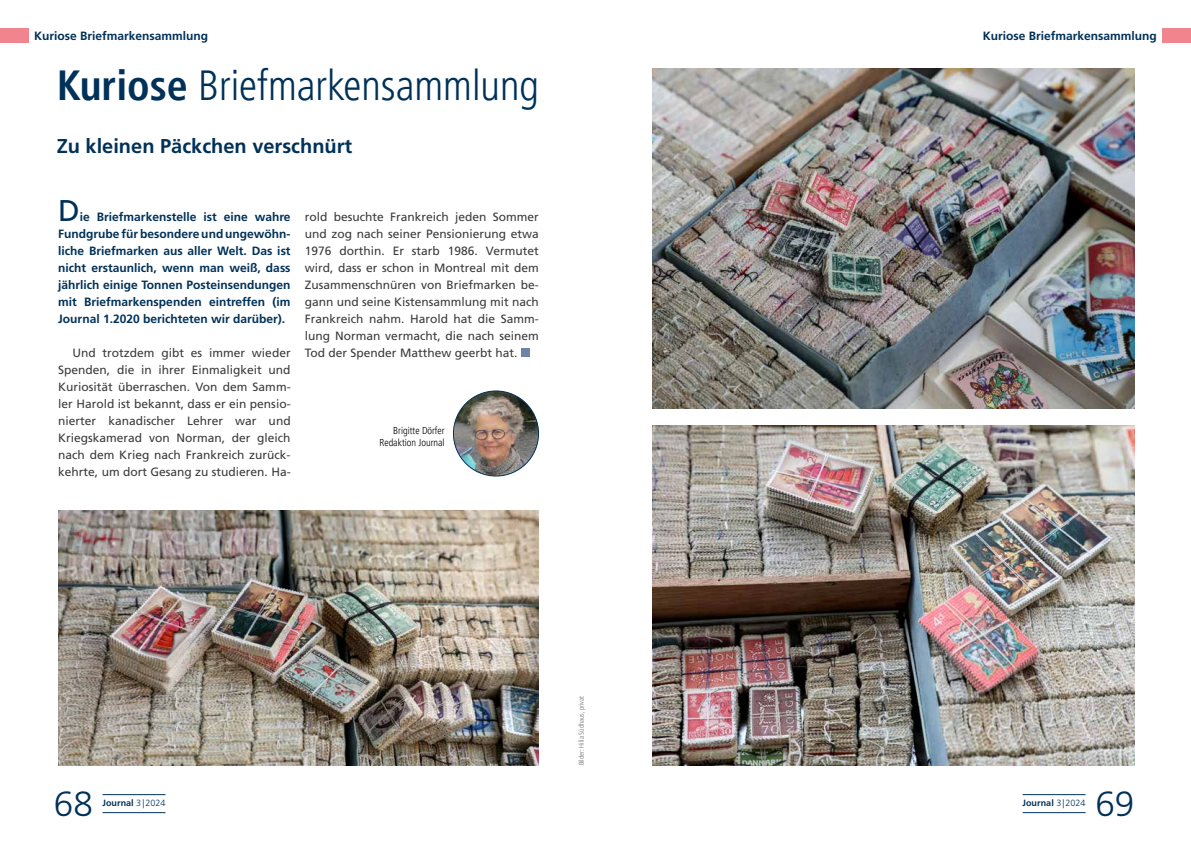
<style>
.page{position:relative;width:1191px;height:842px;background:#fff}
.page>*{position:absolute;margin:0;border:0;box-sizing:border-box;transform-origin:0 0}
.t1{font:300 condensed 42px "Frutiger LT Pro";color:#003158}
.t2{font:300 35px "Frutiger LT Std";color:#003158}
.t3{font:30px "Frutiger LT Std";color:#003158}
.t4{font:700 20px "Frutiger LT Std";color:#003158}
.t5{font:12px/17px "Frutiger LT Std";color:#3c3c3b;text-align:justify}
.t6{font:700 12px/17px "Frutiger LT Std";color:#003158;text-align:justify}
.t7{font:300 condensed 10px/12px "Frutiger LT Pro";color:#000;text-align:right}
.t8{font:700 9px "Frutiger LT Std";color:#003158}
.t9{font:300 condensed 7px "Frutiger LT Pro";color:#706f6f}
.s1{font-weight:700}
.s2{font-weight:300}
</style>
<div class="page">
<div style="left:1162px;top:28px;width:29px;height:15px;background:#f08590"></div>
<div style="left:0;top:28px;width:28px;height:15px;background:#f08590"></div>
<div style="left:521px;top:349px;width:8px;height:8px;background:#6b85a7"></div>
<img style="left:58px;top:510px;width:481px;height:255px">
<img style="left:652px;top:68px;width:482px;height:340px">
<img style="left:652px;top:425px;width:482px;height:340px">
<img style="left:453px;top:391px;width:85px;height:85px;border-radius:43px">
<hr style="left:103px;top:794px;width:62px;height:1px;background:#003158">
<hr style="left:103px;top:812px;width:62px;height:1px;background:#003158">
<hr style="left:1022px;top:794px;width:63px;height:1px;background:#003158">
<hr style="left:1022px;top:812px;width:63px;height:1px;background:#003158">
<p class="t6" style="left:34px;top:27px;width:176px">Kuriose Briefmarkensammlung</p>
<p class="t6" style="left:983px;top:27px;width:176px">Kuriose Briefmarkensammlung</p>
<h1 class="t1" style="left:57px;top:62px;width:484px"><span class="s1">Kuriose</span> Briefmarkensammlung</h1>
<h3 class="t4" style="left:57px;top:134px;width:297px">Zu kleinen Päckchen verschnürt</h3>
<h3 class="t3" style="left:58px;top:193px;width:23px">D</h3>
<p class="t6" style="left:58px;top:208px;width:234px;text-indent:22px">ie Briefmarkenstelle ist eine wahre Fundgrube für besondere und ungewöhn&shy;liche Briefmarken aus aller Welt. Das ist nicht erstaunlich, wenn man weiß, dass jährlich einige Tonnen Posteinsendungen mit Briefmarkenspenden eintreffen (im Journal 1.2020 berichteten wir darüber).</p>
<p class="t5" style="left:58px;top:345px;width:234px;text-indent:14px">Und trotzdem gibt es immer wieder Spenden, die in ihrer Einmaligkeit und Kuriosität überraschen. Von dem Samm&shy;ler Harold ist bekannt, dass er ein pensio&shy;nierter kanadischer Lehrer war und Kriegskamerad von Norman, der gleich nach dem Krieg nach Frankreich zurück&shy;kehrte, um dort Gesang zu studieren. Ha-</p>
<p class="t5" style="left:305px;top:208px;width:235px">rold besuchte Frankreich jeden Sommer und zog nach seiner Pensionierung etwa 1976 dorthin. Er starb 1986. Vermutet wird, dass er schon in Montreal mit dem Zusammenschnüren von Briefmarken be&shy;gann und seine Kistensammlung mit nach Frankreich nahm. Harold hat die Samm&shy;lung Norman vermacht, die nach seinem Tod der Spender Matthew geerbt hat.</p>
<p class="t7" style="left:379px;top:425px;width:67px">Brigitte Dörfer<br>Redaktion Journal</p>
<p class="t9" style="left:577px;top:765px;width:71px;rotate:-90deg">Bilder: Hilla Südhaus, privat</p>
<h2 class="t2" style="left:54px;top:784px;width:40px">68</h2>
<p class="t8" style="left:103px;top:798px;width:64px">Journal <span class="s2">3|2024</span></p>
<p class="t8" style="left:1022px;top:798px;width:64px">Journal <span class="s2">3|2024</span></p>
<h2 class="t2" style="left:1095px;top:785px;width:40px">69</h2>
</div>
